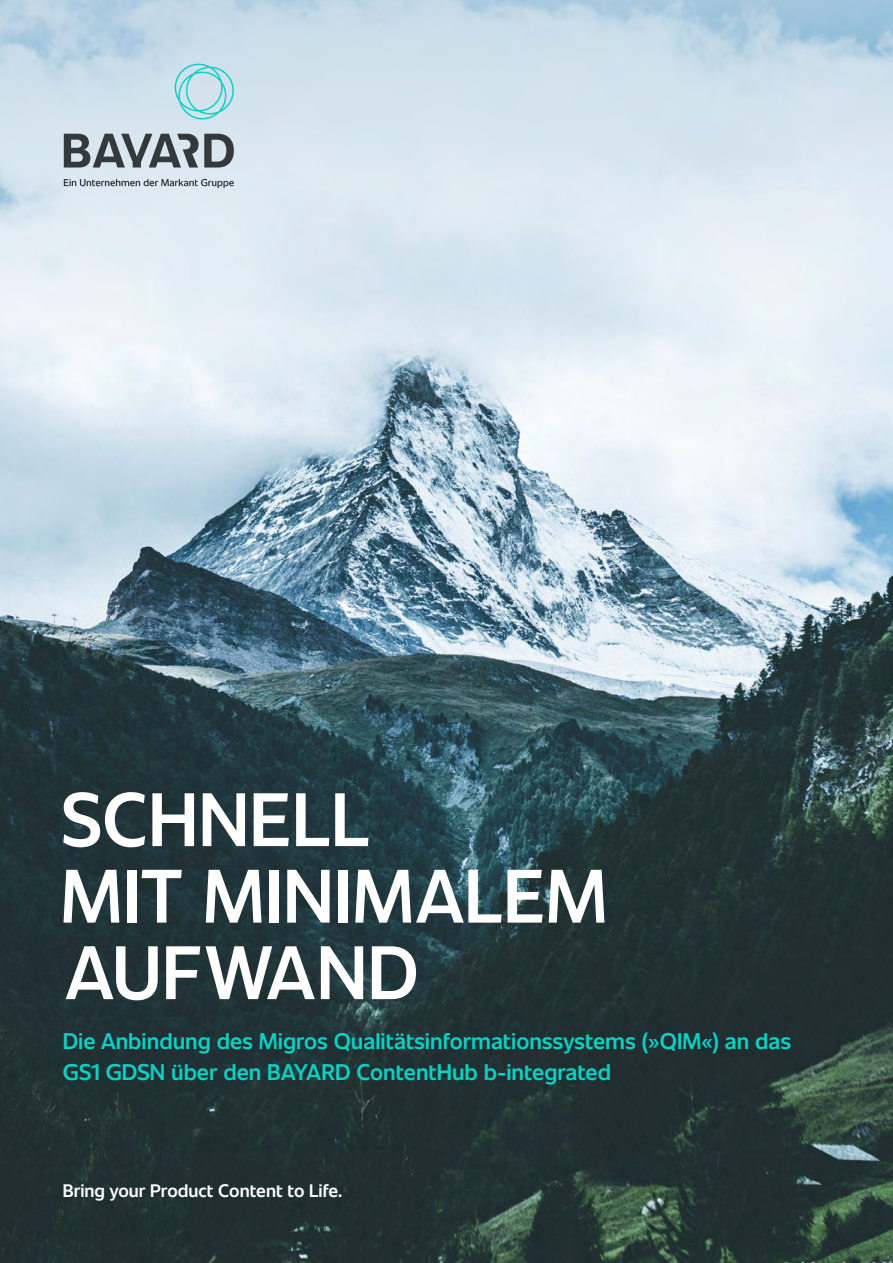
<style>
.page{position:relative;width:893px;height:1263px;background:#fff}
.page>*{position:absolute;margin:0;border:0;box-sizing:border-box;transform-origin:0 0}
.t1{font:600 75px/76.5px "Unitext";letter-spacing:.01em;color:#fff}
.t2{font:600 22.5px/31.5px "Unitext";color:#0ad1c4}
.t3{font:600 18px "Unitext";color:#fff}
</style>
<div class="page">
<img style="left:0;top:0;width:893px;height:1263px">
<svg style="left:64px;top:179px;width:170px;height:9px"></svg>
<svg style="left:64px;top:134px;width:170px;height:34px"></svg>
<svg style="left:174px;top:63px;width:61px;height:57px"></svg>
<h1 class="t1" style="left:61px;top:777px;width:548px">SCHNELL<br>MIT MINIMALEM<br>AUFWAND</h1>
<p class="t2" style="left:63px;top:1024px;width:730px">Die Anbindung des Migros Qualitätsinformationssystems (»QIM«) an das<br>GS1 GDSN über den BAYARD ContentHub b-integrated</p>
<p class="t3" style="left:63px;top:1178px;width:281px">Bring your Product Content to Life.</p>
</div>
